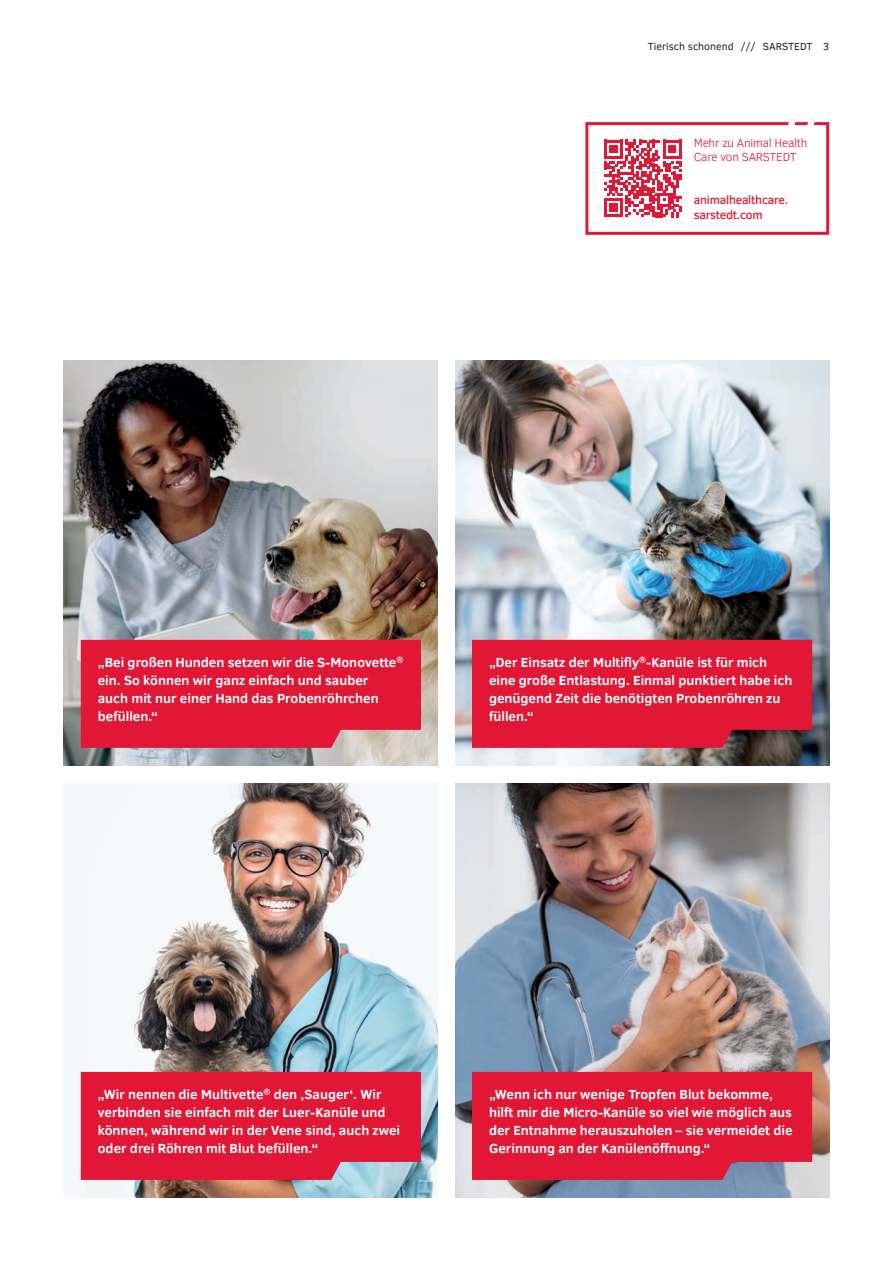
<style>
.page{position:relative;width:893px;height:1263px;background:#fff}
.page>*{position:absolute;margin:0;border:0;box-sizing:border-box;transform-origin:0 0}
.t1{font:700 13.5px/18px "Clear Sans";color:#fff}
.t2{font:300 12px/14.4px "Clear Sans";letter-spacing:-.02em;color:#e21736}
.t3{font:500 12px/14.4px "Clear Sans";letter-spacing:-.02em;color:#e21736}
.t4{font:10.5px "Clear Sans";color:#231f20}
</style>
<div class="page">
<img style="left:64px;top:361px;width:374px;height:405px">
<div style="left:81px;top:640px;width:340px;height:108px;background:#e21736"></div>
<img style="left:80px;top:784px;width:358px;height:414px">
<img style="left:455px;top:361px;width:374px;height:405px">
<div style="left:472px;top:640px;width:340px;height:108px;background:#e21736"></div>
<div style="left:81px;top:1072px;width:340px;height:108px;background:#e21736"></div>
<img style="left:455px;top:784px;width:374px;height:414px">
<div style="left:472px;top:1072px;width:340px;height:108px;background:#e21736"></div>
<svg style="left:585px;top:122px;width:244px;height:113px"></svg>
<p class="t4" style="left:648px;top:39px;width:183px">Tierisch schonend /// SARSTEDT 3</p>
<p class="t2" style="left:694px;top:135px;width:115px">Mehr zu Animal Health<br>Care von SARSTEDT</p>
<p class="t3" style="left:694px;top:193px;width:96px">animalhealthcare. sarstedt.com</p>
<p class="t1" style="left:98px;top:653px;width:307px">„Bei großen Hunden setzen wir die S-Monovette<sup>® </sup>ein. So können wir ganz einfach und sauber<br>auch mit nur einer Hand das Probenröhrchen befüllen.“</p>
<p class="t1" style="left:489px;top:653px;width:305px">„Der Einsatz der Multifly<sup>®</sup>-Kanüle ist für mich eine große Entlastung. Einmal punktiert habe ich genügend Zeit die benötigten Probenröhren zu füllen.“</p>
<p class="t1" style="left:98px;top:1085px;width:304px">„Wir nennen die Multivette<sup>®</sup> den ‚Sauger‘. Wir verbinden sie einfach mit der Luer-Kanüle und können, während wir in der Vene sind, auch zwei oder drei Röhren mit Blut befüllen.“</p>
<p class="t1" style="left:489px;top:1085px;width:305px">„Wenn ich nur wenige Tropfen Blut bekomme, hilft mir die Micro-Kanüle so viel wie möglich aus der Entnahme herauszuholen – sie vermeidet die Gerinnung an der Kanülenöffnung.“</p>
</div>
